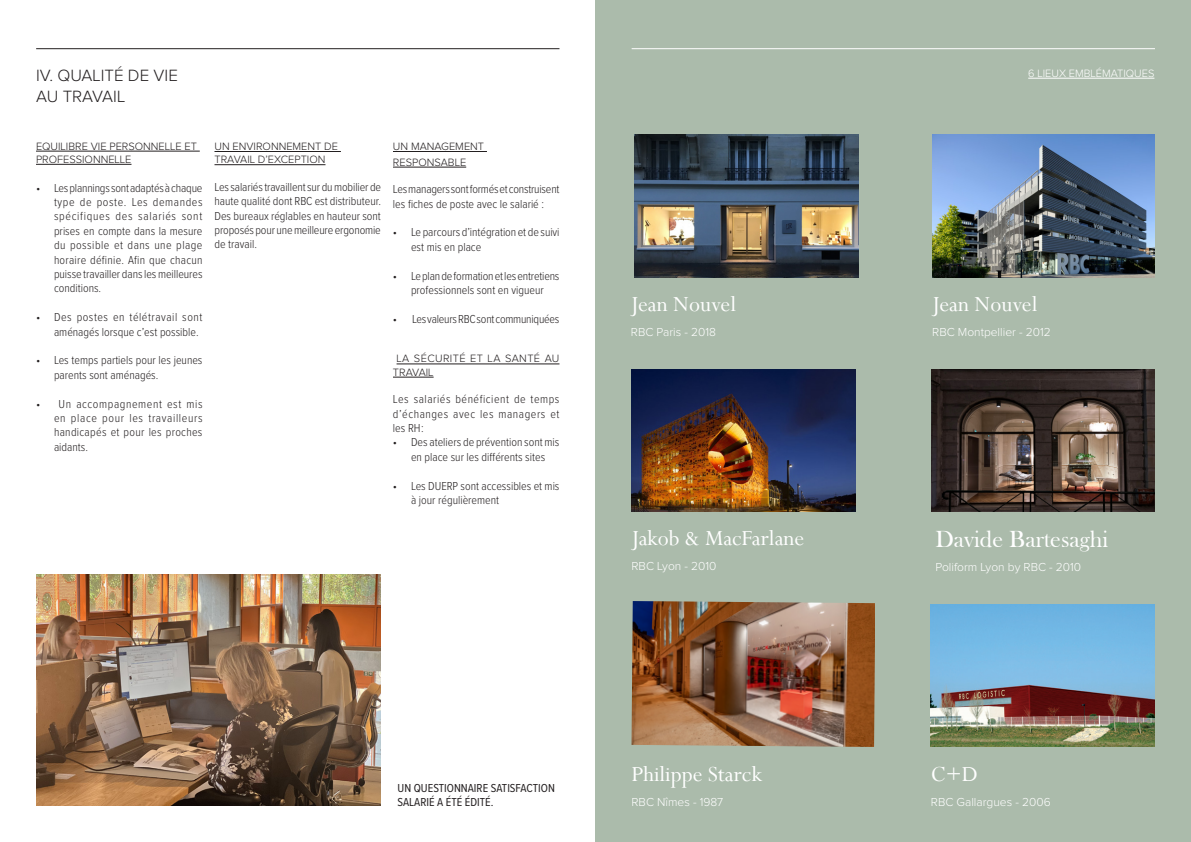
<style>
.page{position:relative;width:1191px;height:842px;background:#fff}
.page>*{position:absolute;margin:0;border:0;box-sizing:border-box;transform-origin:0 0}
.t1{font:24px "Perpetua";color:#fff}
.t2{font:24px "Bask Old Face";color:#fff}
.t3{font:300 16.9px/20.3px "Proxima Nova";color:#231f20}
.Style_de_paragraphe_1{font:300 12px/14.4px "Proxima Nova Cond";color:#231f20}
.t4{font:300 12px "Proxima Nova";color:#fff}
.t5{font:12px/14.4px "Proxima Nova Cond";color:#231f20}
.Style_de_paragraphe_1-2{font:300 11px/13.2px "Proxima Nova";color:#231f20}
.Style_de_paragraphe_1-3{font:300 11px/13.2px "Proxima Nova";letter-spacing:.035em;color:#231f20}
.t6{font:300 11px "Proxima Nova";color:#fff}
</style>
<div class="page">
<div style="left:595px;top:0;width:596px;height:842px;background:#abbbab"></div>
<hr style="left:631px;top:48px;width:524px;height:1px;background:#fff">
<img style="left:635px;top:135px;width:223px;height:142px">
<img style="left:631px;top:369px;width:224px;height:142px">
<img style="left:932px;top:135px;width:222px;height:142px">
<img style="left:931px;top:369px;width:223px;height:143px">
<img style="left:931px;top:605px;width:224px;height:142px">
<img style="left:631px;top:601px;width:244px;height:146px">
<hr style="left:1028px;top:78px;width:126px;height:1px;background:#fff">
<hr style="left:36px;top:48px;width:523px;height:1px;background:#231f20">
<hr style="left:36px;top:151px;width:164px;height:1px;background:#231f20">
<hr style="left:36px;top:164px;width:95px;height:1px;background:#231f20">
<hr style="left:214px;top:151px;width:127px;height:1px;background:#231f20">
<hr style="left:214px;top:165px;width:111px;height:1px;background:#231f20">
<img style="left:37px;top:575px;width:344px;height:231px">
<hr style="left:393px;top:151px;width:94px;height:1px;background:#231f20">
<hr style="left:393px;top:167px;width:73px;height:1px;background:#231f20">
<hr style="left:396px;top:364px;width:163px;height:1px;background:#231f20">
<hr style="left:393px;top:377px;width:40px;height:1px;background:#231f20">
<p class="t3" style="left:36px;top:66px;width:143px">IV. QUALITÉ DE VIE<br>AU TRAVAIL</p>
<p class="Style_de_paragraphe_1-2" style="left:36px;top:140px;width:162px">EQUILIBRE VIE PERSONNELLE ET<br>PROFESSIONNELLE</p>
<p class="Style_de_paragraphe_1" style="left:54px;top:180px;width:150px;text-align:justify;text-indent:-18px">• Les plannings sont adaptés à chaque type de poste. Les demandes spécifiques des salariés sont prises en compte dans la mesure du possible et dans une plage horaire définie. Afin que chacun puisse travailler dans les meilleures conditions.</p>
<p class="Style_de_paragraphe_1" style="left:54px;top:309px;width:150px;text-indent:-18px">• Des postes en télétravail sont aménagés lorsque c’est possible.</p>
<p class="Style_de_paragraphe_1" style="left:54px;top:353px;width:150px;text-indent:-18px">• Les temps partiels pour les jeunes parents sont aménagés.</p>
<p class="Style_de_paragraphe_1" style="left:54px;top:396px;width:150px;text-align:justify;text-indent:-18px">• Un accompagnement est mis en place pour les travailleurs handicapés et pour les proches aidants.</p>
<p class="Style_de_paragraphe_1-2" style="left:214px;top:140px;width:125px">UN ENVIRONNEMENT DE<br>TRAVAIL D’EXCEPTION</p>
<p class="Style_de_paragraphe_1" style="left:214px;top:179px;width:168px">Les salariés travaillent sur du mobilier de haute qualité dont RBC est distributeur.</p>
<p class="Style_de_paragraphe_1" style="left:214px;top:208px;width:168px;text-align:justify">Des bureaux réglables en hauteur sont proposés pour une meilleure ergonomie de travail.</p>
<p class="Style_de_paragraphe_1-2" style="left:393px;top:140px;width:93px">UN MANAGEMENT</p>
<p class="Style_de_paragraphe_1-2" style="left:393px;top:156px;width:75px">RESPONSABLE</p>
<p class="Style_de_paragraphe_1" style="left:393px;top:181px;width:168px">Les managers sont formés et construisent les fiches de poste avec le salarié :</p>
<p class="Style_de_paragraphe_1" style="left:411px;top:225px;width:150px;text-indent:-18px">• Le parcours d’intégration et de suivi est mis en place</p>
<p class="Style_de_paragraphe_1" style="left:393px;top:268px;width:168px;text-align:center">• Le plan de formation et les entretiens professionnels sont en vigueur</p>
<p class="Style_de_paragraphe_1" style="left:393px;top:311px;width:168px">• Les valeurs RBC sont communiquées</p>
<p class="Style_de_paragraphe_1-3" style="left:393px;top:352px;width:168px;text-indent:4px">LA SÉCURITÉ ET LA SANTÉ AU<br>TRAVAIL</p>
<p class="Style_de_paragraphe_1" style="left:393px;top:391px;width:168px;text-align:justify">Les salariés bénéficient de temps d’échanges avec les managers et les RH :</p>
<p class="Style_de_paragraphe_1" style="left:393px;top:435px;width:168px;text-align:center">• Des ateliers de prévention sont mis en place sur les différents sites</p>
<p class="Style_de_paragraphe_1" style="left:411px;top:478px;width:150px;text-indent:-18px">• Les DUERP sont accessibles et mis à jour régulièrement</p>
<p class="t1" style="left:631px;top:289px;width:107px">Jean Nouvel</p>
<p class="t4" style="left:631px;top:325px;width:87px">RBC Paris - 2018</p>
<p class="t1" style="left:631px;top:523px;width:174px">Jakob &amp; MacFarlane</p>
<p class="t4" style="left:631px;top:559px;width:86px">RBC Lyon - 2010</p>
<p class="t5" style="left:397px;top:780px;width:159px">UN QUESTIONNAIRE SATISFACTION<br>SALARIÉ A ÉTÉ ÉDITÉ.</p>
<p class="t1" style="left:631px;top:759px;width:132px">Philippe Starck</p>
<p class="t4" style="left:631px;top:795px;width:93px">RBC Nîmes - 1987</p>
<p class="t6" style="left:1028px;top:67px;width:128px">6 LIEUX EMBLÉMATIQUES</p>
<p class="t1" style="left:932px;top:289px;width:107px">Jean Nouvel</p>
<p class="t4" style="left:932px;top:325px;width:120px">RBC Montpellier - 2012</p>
<p class="t2" style="left:935px;top:525px;width:174px">Davide Bartesaghi</p>
<p class="t4" style="left:935px;top:561px;width:147px">Poliform Lyon by RBC - 2010</p>
<p class="t1" style="left:931px;top:759px;width:48px">C+D</p>
<p class="t4" style="left:931px;top:795px;width:121px">RBC Gallargues - 2006</p>
</div>
